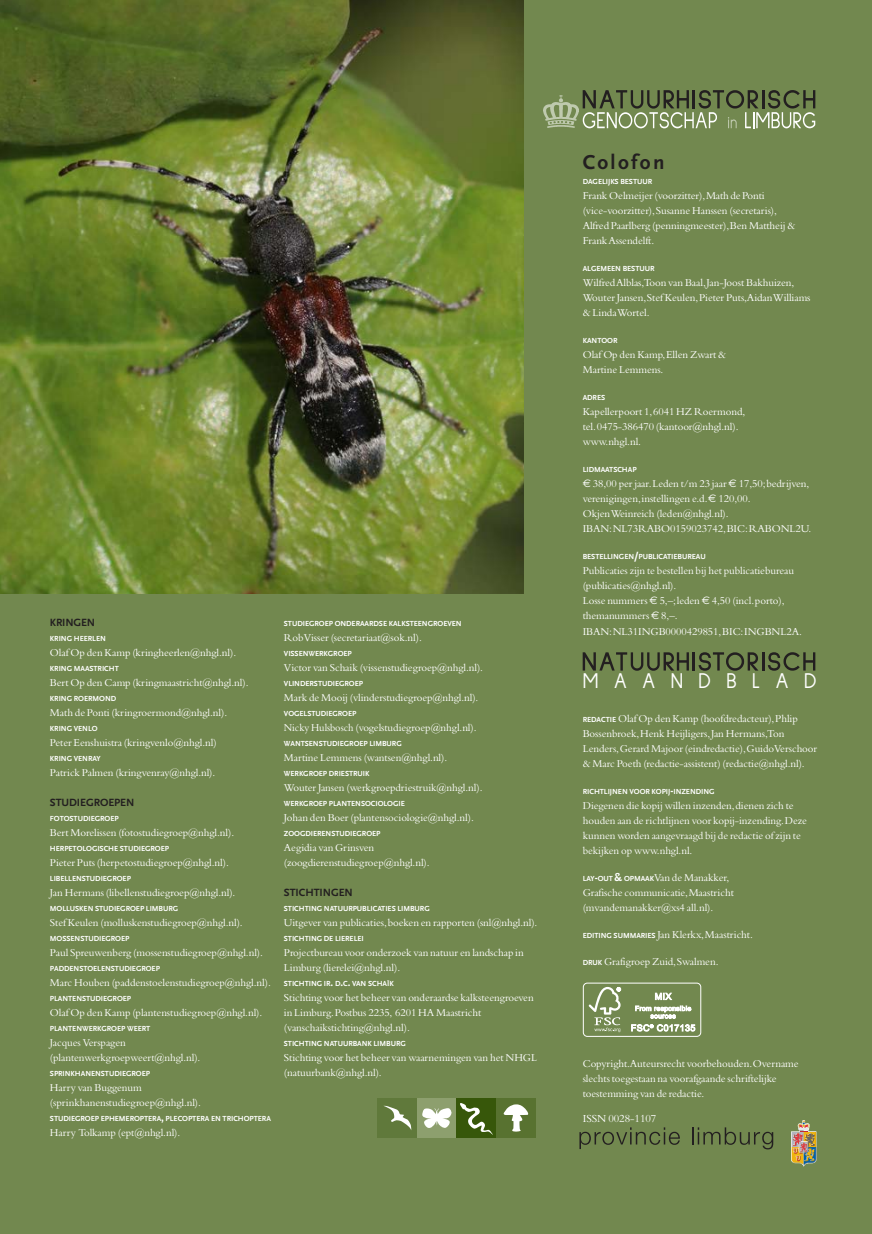
<style>
.page{position:relative;width:872px;height:1234px;background:#fff}
.page>*{position:absolute;margin:0;border:0;box-sizing:border-box;transform-origin:0 0}
.t1{font:22.5px "Sulphur Point";letter-spacing:.725em;color:#fff;scale:.94 1}
.t2{font:700 21px "Scala Sans";letter-spacing:.115em;color:#231f20}
.t3{font:11.25px "Bembo";letter-spacing:-.005em;color:#fff}
.t4{font:10.95px/15px "Bembo";letter-spacing:-.005em;color:#fff}
.t5{font:10.95px "Bembo";letter-spacing:-.005em;color:#fff;scale:.95 1}
.t6{font:700 10.95px "Scala Sans";letter-spacing:-.005em;color:#231f20}
.t7{font:700 7.65px "Scala Sans";letter-spacing:-.005em;color:#fff}
.s1{font-size:10.95px}
.s2{font-family:"Euro Sans"}
.s3{font-family:"Scala Sans";font-weight:700;font-size:7.65px}
.s4{font-family:"Scala Sans";font-weight:700}
</style>
<div class="page">
<img style="left:0;top:0;width:524px;height:594px">
<div style="left:524px;top:0;width:348px;height:1233px;background:#72884f"></div>
<div style="left:0;top:594px;width:553px;height:639px;background:#72884f"></div>
<div style="left:377px;top:1097px;width:40px;height:40px;background:#60793b"></div>
<div style="left:417px;top:1097px;width:39px;height:40px;background:#8d9f6e"></div>
<div style="left:456px;top:1097px;width:40px;height:40px;background:#37570a"></div>
<div style="left:496px;top:1097px;width:40px;height:40px;background:#587230"></div>
<svg style="left:383px;top:1105px;width:28px;height:25px"></svg>
<svg style="left:503px;top:1104px;width:25px;height:27px"></svg>
<svg style="left:422px;top:1108px;width:30px;height:20px"></svg>
<svg style="left:460px;top:1103px;width:33px;height:31px"></svg>
<div style="left:583px;top:982px;width:118px;height:54px;border:1px solid #fff;border-radius:4px"></div>
<svg style="left:588px;top:986px;width:33px;height:45px"></svg>
<svg style="left:631px;top:992px;width:64px;height:39px"></svg>
<svg style="left:579px;top:1127px;width:101px;height:21px"></svg>
<svg style="left:692px;top:1127px;width:81px;height:22px"></svg>
<svg style="left:791px;top:1120px;width:26px;height:46px"></svg>
<img style="left:544px;top:96px;width:34px;height:32px">
<svg style="left:582px;top:90px;width:233px;height:38px"></svg>
<svg style="left:582px;top:652px;width:107px;height:18px"></svg>
<hr style="left:692px;top:652px;width:3px;height:18px;background:#231f20">
<svg style="left:698px;top:652px;width:117px;height:18px"></svg>
<p class="t6" style="left:50px;top:616px;width:47px">KRINGEN</p>
<p class="t7" style="left:50px;top:634px;width:57px">KRING HEERLEN</p>
<p class="t4" style="left:50px;top:644px;width:188px">Olaf Op den Kamp (kringheerlen@nhgl.nl).</p>
<p class="t7" style="left:50px;top:664px;width:70px">KRING MAASTRICHT</p>
<p class="t4" style="left:50px;top:674px;width:200px">Bert Op den Camp (kringmaastricht@nhgl.nl).</p>
<p class="t7" style="left:50px;top:694px;width:68px">KRING ROERMOND</p>
<p class="t4" style="left:50px;top:704px;width:179px">Math de Ponti (kringroermond@nhgl.nl).</p>
<p class="t7" style="left:50px;top:724px;width:49px">KRING VENLO</p>
<p class="t4" style="left:50px;top:734px;width:168px">Peter Eenshuistra (kringvenlo@nhgl.nl)</p>
<p class="t7" style="left:50px;top:754px;width:52px">KRING VENRAY</p>
<p class="t4" style="left:50px;top:764px;width:167px">Patrick Palmen (kringvenray@nhgl.nl).</p>
<p class="t6" style="left:50px;top:796px;width:86px">STUDIEGROEPEN</p>
<p class="t7" style="left:50px;top:814px;width:70px">FOTOSTUDIEGROEP</p>
<p class="t4" style="left:50px;top:824px;width:186px">Bert Morelissen (fotostudiegroep@nhgl.nl).</p>
<p class="t7" style="left:50px;top:844px;width:120px">HERPETOLOGISCHE STUDIEGROEP</p>
<p class="t4" style="left:50px;top:854px;width:180px">Pieter Puts (herpetostudiegroep@nhgl.nl).</p>
<p class="t7" style="left:50px;top:874px;width:82px">LIBELLENSTUDIEGROEP</p>
<p class="t4" style="left:50px;top:884px;width:187px">Jan Hermans (libellenstudiegroep@nhgl.nl).</p>
<p class="t7" style="left:50px;top:904px;width:130px">MOLLUSKEN STUDIEGROEP LIMBURG</p>
<p class="t4" style="left:50px;top:914px;width:194px">Stef Keulen (molluskenstudiegroep@nhgl.nl).</p>
<p class="t7" style="left:50px;top:934px;width:81px">MOSSENSTUDIEGROEP</p>
<p class="t4" style="left:50px;top:944px;width:214px">Paul Spreuwenberg (mossenstudiegroep@nhgl.nl).</p>
<p class="t7" style="left:50px;top:964px;width:111px">PADDENSTOELENSTUDIEGROEP</p>
<p class="t4" style="left:50px;top:974px;width:222px">Marc Houben (paddenstoelenstudiegroep@nhgl.nl).</p>
<p class="t7" style="left:50px;top:994px;width:83px">PLANTENSTUDIEGROEP</p>
<p class="t4" style="left:50px;top:1004px;width:214px">Olaf Op den Kamp (plantenstudiegroep@nhgl.nl).</p>
<p class="t7" style="left:50px;top:1024px;width:102px">PLANTENWERKGROEP WEERT</p>
<p class="t4" style="left:50px;top:1034px;width:152px">Jacques Verspagen (plantenwerkgroepweert@nhgl.nl).</p>
<p class="t7" style="left:50px;top:1069px;width:102px">SPRINKHANENSTUDIEGROEP</p>
<p class="t4" style="left:50px;top:1079px;width:153px">Harry van Buggenum (sprinkhanenstudiegroep@nhgl.nl).</p>
<p class="t7" style="left:50px;top:1114px;width:222px">STUDIEGROEP EPHEMEROPTERA<span class="s1">,</span> PLECOPTERA EN TRICHOPTERA</p>
<p class="t4" style="left:50px;top:1124px;width:132px">Harry Tolkamp (ept@nhgl.nl).</p>
<p class="t7" style="left:284px;top:619px;width:179px">STUDIEGROEP ONDERAARDSE KALKSTEENGROEVEN</p>
<p class="t4" style="left:284px;top:629px;width:139px">Rob Visser (secretariaat@sok.nl).</p>
<p class="t7" style="left:284px;top:649px;width:69px">VISSENWERKGROEP</p>
<p class="t4" style="left:284px;top:659px;width:201px">Victor van Schaik (vissenstudiegroep@nhgl.nl).</p>
<p class="t7" style="left:284px;top:679px;width:81px">VLINDERSTUDIEGROEP</p>
<p class="t4" style="left:284px;top:689px;width:196px">Mark de Mooij (vlinderstudiegroep@nhgl.nl).</p>
<p class="t7" style="left:284px;top:709px;width:74px">VOGELSTUDIEGROEP</p>
<p class="t5" style="left:284px;top:721px;width:204px">Nicky Hulsbosch (vogelstudiegroep@nhgl.nl).</p>
<p class="t7" style="left:284px;top:739px;width:119px">WANTSENSTUDIEGROEP LIMBURG</p>
<p class="t4" style="left:284px;top:749px;width:165px">Martine Lemmens (wantsen@nhgl.nl).</p>
<p class="t7" style="left:284px;top:769px;width:87px">WERKGROEP DRIESTRUIK</p>
<p class="t4" style="left:284px;top:779px;width:200px">Wouter Jansen (werkgroepdriestruik@nhgl.nl).</p>
<p class="t7" style="left:284px;top:799px;width:122px">WERKGROEP PLANTENSOCIOLOGIE</p>
<p class="t4" style="left:284px;top:809px;width:191px">Johan den Boer (plantensociologie@nhgl.nl).</p>
<p class="t7" style="left:284px;top:829px;width:98px">ZOOGDIERENSTUDIEGROEP</p>
<p class="t4" style="left:284px;top:839px;width:147px">Aegidia van Grinsven (zoogdierenstudiegroep@nhgl.nl).</p>
<p class="t6" style="left:284px;top:886px;width:71px">STICHTINGEN</p>
<p class="t7" style="left:284px;top:904px;width:147px">STICHTING NATUURPUBLICATIES LIMBURG</p>
<p class="t4" style="left:284px;top:914px;width:255px">Uitgever van publicaties, boeken en rapporten (snl@nhgl.nl).</p>
<p class="t7" style="left:284px;top:934px;width:81px">STICHTING DE LIERELEI</p>
<p class="t4" style="left:284px;top:944px;width:241px">Projectbureau voor onderzoek van natuur en landschap in<br>Limburg (lierelei@nhgl.nl).</p>
<p class="t7" style="left:284px;top:979px;width:111px">STICHTING IR<span class="s1">.</span> D<span class="s1">.</span>C<span class="s1">.</span> VAN SCHAÏK</p>
<p class="t4" style="left:284px;top:989px;width:251px">Stichting voor het beheer van onderaardse kalksteengroeven in Limburg. Postbus 2235, 6201 HA Maastricht (vanschaikstichting@nhgl.nl).</p>
<p class="t7" style="left:284px;top:1039px;width:123px">STICHTING NATUURBANK LIMBURG</p>
<p class="t4" style="left:284px;top:1049px;width:255px">Stichting voor het beheer van waarnemingen van het NHGL (natuurbank@nhgl.nl).</p>
<h2 class="t2" style="left:583px;top:151px;width:83px">Colofon</h2>
<p class="t7" style="left:583px;top:177px;width:71px">DAGELIJKS BESTUUR</p>
<p class="t4" style="left:583px;top:188px;width:214px">Frank Oelmeijer (voorzitter), Math de Ponti (vice-voorzitter), Susanne Hanssen (secretaris), Alfred Paarlberg (penningmeester), Ben Mattheij &amp; Frank Assendelft.</p>
<p class="t7" style="left:583px;top:264px;width:73px">ALGEMEEN BESTUUR</p>
<p class="t4" style="left:583px;top:275px;width:229px">Wilfred Alblas,Toon van Baal, Jan-Joost Bakhuizen,<br>Wouter Jansen, Stef Keulen, Pieter Puts,Aidan Williams &amp; Linda Wortel.</p>
<p class="t7" style="left:583px;top:336px;width:36px">KANTOOR</p>
<p class="t4" style="left:583px;top:347px;width:145px">Olaf Op den Kamp, Ellen Zwart &amp;<br>Martine Lemmens.</p>
<p class="t7" style="left:583px;top:393px;width:24px">ADRES</p>
<p class="t4" style="left:583px;top:404px;width:164px">Kapellerpoort 1, 6041 HZ Roermond, tel. 0475-386470 (kantoor@nhgl.nl). www.nhgl.nl.</p>
<p class="t7" style="left:583px;top:465px;width:55px">LIDMAATSCHAP</p>
<p class="t4" style="left:583px;top:476px;width:230px"><span class="s2">€</span> 38,00 per jaar. Leden t/m 23 jaar <span class="s2">€</span> 17,50; bedrijven, verenigingen, instellingen e.d. <span class="s2">€</span> 120,00.<br>Okjen Weinreich (leden@nhgl.nl).<br>IBAN: NL73RABO0159023742, BIC: RABONL2U.</p>
<p class="t7" style="left:583px;top:552px;width:124px">BESTELLINGEN<span class="s1">/</span>PUBLICATIEBUREAU</p>
<p class="t4" style="left:583px;top:563px;width:221px">Publicaties zijn te bestellen bij het publicatiebureau (publicaties@nhgl.nl).<br>Losse nummers <span class="s2">€</span> 5,–; leden <span class="s2">€</span> 4,50 (incl. porto), themanummers <span class="s2">€</span> 8,–.<br>IBAN: NL31INGB0000429851, BIC: INGBNL2A.</p>
<h1 class="t1" style="left:583px;top:668px;width:250px">MAANDBLAD</h1>
<p class="t4" style="left:583px;top:710px;width:236px"><span class="s3">REDACTIE</span> Olaf Op den Kamp (hoofdredacteur), Phlip Bossenbroek, Henk Heijligers, Jan Hermans,Ton Lenders, Gerard Majoor (eindredactie), Guido Verschoor &amp; Marc Poeth (redactie-assistent) (redactie@nhgl.nl).</p>
<p class="t7" style="left:583px;top:786px;width:133px">RICHTLIJNEN VOOR KOPIJ<span class="s1">-</span>INZENDING</p>
<p class="t4" style="left:583px;top:797px;width:226px">Diegenen die kopij willen inzenden, dienen zich te houden aan de richtlijnen voor kopij-inzending. Deze kunnen worden aangevraagd bij de redactie of zijn te bekijken op www.nhgl.nl.</p>
<p class="t4" style="left:583px;top:869px;width:153px"><span class="s3">LAY</span><span class="s4">-</span><span class="s3">OUT</span> <span class="s4">&amp;</span> <span class="s3">OPMAAK</span> Van de Manakker,<br>Grafische communicatie, Maastricht (mvandemanakker@xs4 all.nl).</p>
<p class="t4" style="left:583px;top:926px;width:172px"><span class="s3">EDITING SUMMARIES</span> Jan Klerkx, Maastricht.</p>
<p class="t4" style="left:583px;top:953px;width:137px"><span class="s3">DRUK</span> Grafigroep Zuid, Swalmen.</p>
<p class="t4" style="left:583px;top:1055px;width:217px">Copyright.Auteursrecht voorbehouden. Overname slechts toegestaan na voorafgaande schriftelijke toestemming van de redactie.</p>
<p class="t3" style="left:583px;top:1111px;width:75px">ISSN 0028-1107</p>
</div>
